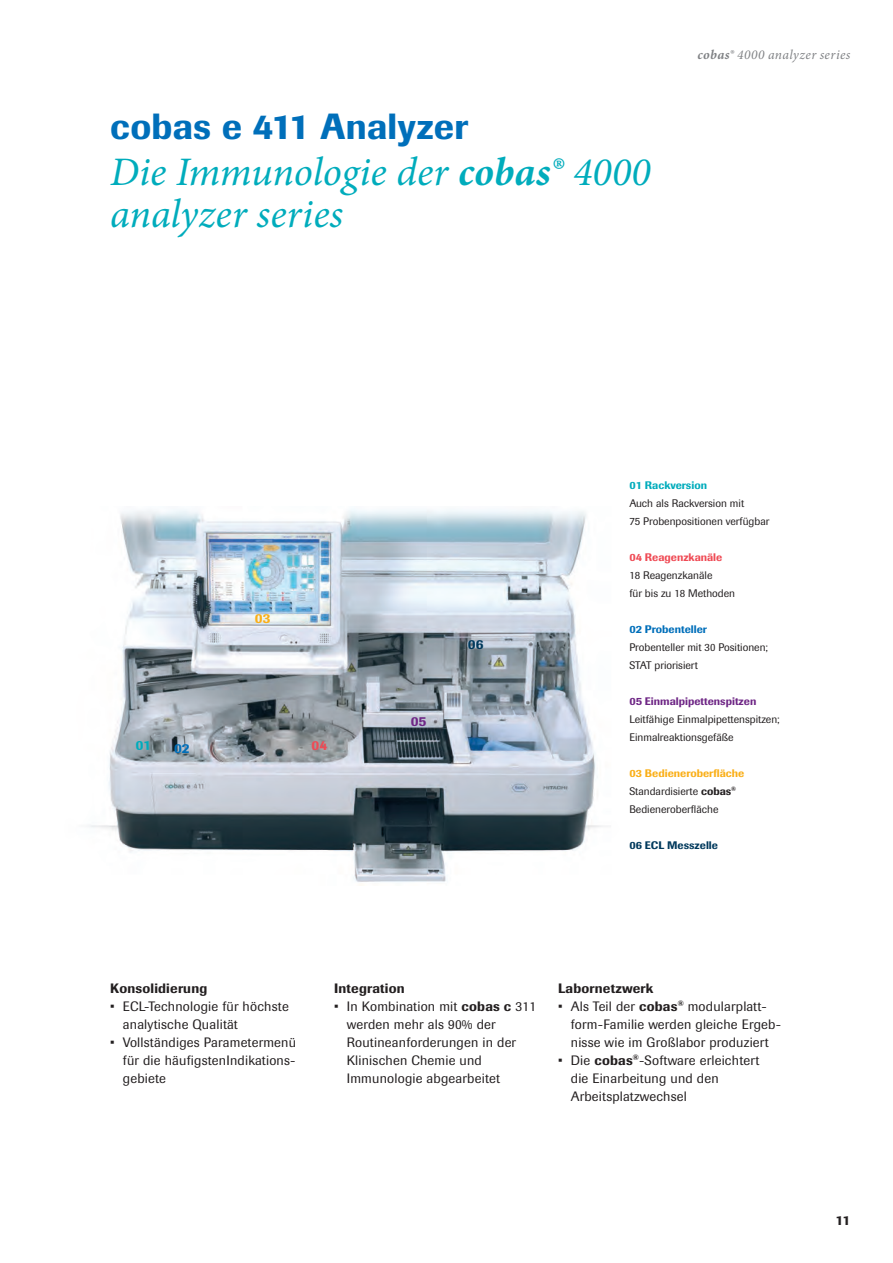
<style>
.page{position:relative;width:893px;height:1263px;background:#fff}
.page>*{position:absolute;margin:0;border:0;box-sizing:border-box;transform-origin:0 0}
.t1{font:italic 40.5px/42px "Minion Pro";color:#00acbc}
.t2{font:500 36px "Imago Pro";letter-spacing:.005em;color:#006fba}
.t3{font:13.5px/18px "Imago Pro";letter-spacing:.015em;color:#231f20}
.t4{font:500 13.5px "Imago Pro";letter-spacing:.015em;color:#231f20}
.t5{font:italic 13.5px "Minion Pro";letter-spacing:.03em;color:#808285}
.t6{font:500 13.5px "Imago Pro";color:#006fba}
.t7{font:500 13.5px "Imago Pro";color:#faaf18}
.t8{font:500 13.5px "Imago Pro";color:#ef4b55}
.t9{font:500 13.5px "Imago Pro";color:#6f2786}
.t10{font:500 13.5px "Imago Pro";color:#00395c}
.t11{font:10.8px/18px "Imago Pro";color:#231f20}
.t12{font:500 10.8px "Imago Pro";color:#6f2786}
.t13{font:500 10.8px "Imago Pro";color:#ef4b55}
.t14{font:500 10.8px "Imago Pro";color:#006fba}
.t15{font:500 10.8px "Imago Pro";color:#00395c}
.t16{font:500 10.8px "Imago Pro";color:#00acbc}
.s1{font-weight:700}
.s2{font-weight:500;color:#faaf18}
.s3{font-weight:500}
</style>
<div class="page">
<img style="left:89px;top:509px;width:514px;height:377px">
<svg style="left:136px;top:741px;width:13px;height:9px"></svg>
<h2 class="t2" style="left:110px;top:103px;width:359px">cobas e 411 Analyzer</h2>
<h1 class="t1" style="left:110px;top:151px;width:542px">Die Immunologie der <span class="s1">cobas®</span> 4000 analyzer series</h1>
<p class="t5" style="left:697px;top:45px;width:154px"><span class="s1">cobas®</span> 4000 analyzer series</p>
<p class="t6" style="left:174px;top:740px;width:17px">02</p>
<p class="t7" style="left:255px;top:610px;width:17px">03</p>
<p class="t8" style="left:312px;top:737px;width:17px">04</p>
<p class="t9" style="left:411px;top:713px;width:17px">05</p>
<p class="t10" style="left:468px;top:635px;width:17px">06</p>
<p class="t16" style="left:629px;top:478px;width:79px">01 Rackversion</p>
<p class="t11" style="left:629px;top:494px;width:142px">Auch als Rackversion mit<br>75 Probenpositionen verfügbar</p>
<p class="t13" style="left:629px;top:550px;width:95px">04 Reagenzkanäle</p>
<p class="t11" style="left:629px;top:566px;width:107px">18 Reagenzkanäle<br>für bis zu 18 Methoden</p>
<p class="t14" style="left:629px;top:622px;width:79px">02 Probenteller</p>
<p class="t11" style="left:629px;top:638px;width:140px">Probenteller mit 30 Positionen;<br>STAT priorisiert</p>
<p class="t12" style="left:629px;top:694px;width:128px">05 Einmalpipettenspitzen</p>
<p class="t11" style="left:629px;top:710px;width:152px">Leitfähige Einmalpipettenspitzen;<br>Einmalreaktionsgefäße</p>
<p class="t11" style="left:629px;top:764px;width:116px"><span class="s2">03 Bedieneroberfläche<br></span>Standardisierte <span class="s3">cobas</span><sup>®<br></sup>Bedieneroberfläche</p>
<p class="t15" style="left:629px;top:838px;width:90px">06 ECL Messzelle</p>
<p class="t4" style="left:110px;top:979px;width:99px">Konsolidierung</p>
<p class="t3" style="left:123px;top:997px;width:167px;text-indent:-13px">• ECL-Technologie für höchste analytische Qualität</p>
<p class="t3" style="left:123px;top:1033px;width:175px;text-align:justify;text-indent:-13px">• Vollständiges Parametermenü für die häufigstenIndikations&shy;gebiete</p>
<p class="t4" style="left:334px;top:979px;width:72px">Integration</p>
<p class="t3" style="left:347px;top:997px;width:191px;text-indent:-13px">• In Kombination mit <span class="s3">cobas c</span> 311 werden mehr als 90% der<br>Routineanforderungen in der<br>Klinischen Chemie und<br>Immunologie abgearbeitet</p>
<p class="t4" style="left:558px;top:979px;width:97px">Labornetzwerk</p>
<p class="t3" style="left:571px;top:997px;width:212px;text-indent:-13px">• Als Teil der <span class="s3">cobas</span><sup>®</sup> modularplatt&shy;form-Familie werden gleiche Ergeb&shy;nisse wie im Großlabor produziert</p>
<p class="t3" style="left:571px;top:1051px;width:190px;text-indent:-13px">• Die <span class="s3">cobas</span><sup>®</sup>-Software erleichtert die Einarbeitung und den<br>Arbeitsplatzwechsel</p>
<p class="t4" style="left:835px;top:1211px;width:17px">11</p>
</div>
